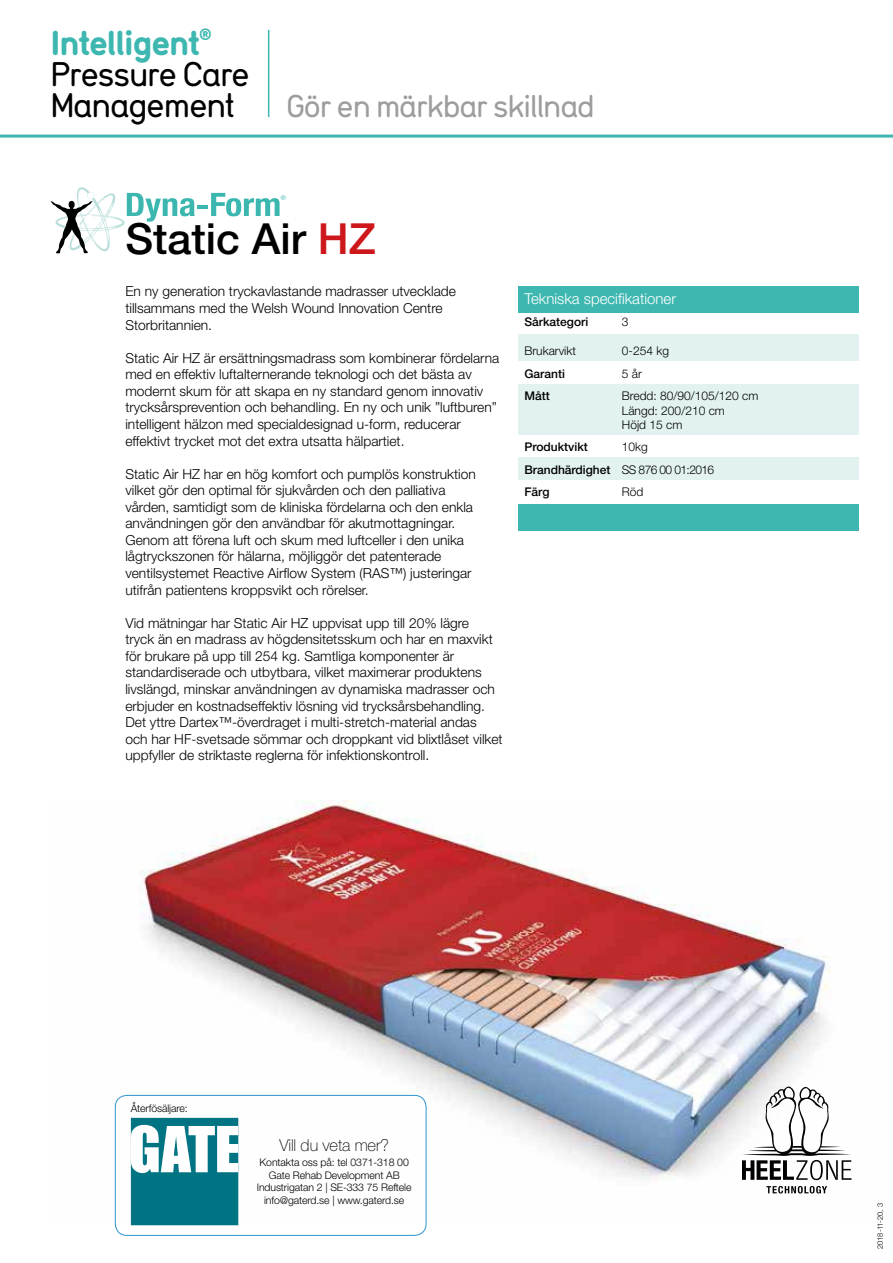
<style>
.page{position:relative;width:893px;height:1263px;background:#fff}
.page>*{position:absolute;margin:0;border:0;box-sizing:border-box;transform-origin:0 0}
.t1{font:500 42.9px "Helvetica Neue";color:#000}
.t2{font:33.15px/30.9px "Stampen Gravostyle";color:#000}
.t3{font:30.45px "Stampen Gravostyle";color:#9d9d9c}
.t4{font:100 16.5px "Helvetica Neue";letter-spacing:-.01em;color:#000}
.t5{font:300 15px "Helvetica Neue";color:#fff}
.t6{font:300 13.8px/16.5px "Helvetica Neue";color:#000}
.t7{font:300 12px/14.4px "Helvetica Neue";color:#000}
.t8{font:500 12px "Helvetica Neue";color:#000}
.t9{font:300 10.5px/12.6px "Helvetica Neue";letter-spacing:-.01em;color:#000;text-align:center}
.t10{font:300 7.5px "Helvetica Neue";letter-spacing:-.01em;color:#000}
.s1{font-weight:700;color:#3db7b0}
.s2{color:#cd171a}
.s3{font-weight:500}
</style>
<div class="page">
<img style="left:114px;top:800px;width:738px;height:425px">
<svg style="left:742px;top:1086px;width:109px;height:107px"></svg>
<hr style="left:198px;top:205px;width:10px;height:4px;background:#3cb7af">
<svg style="left:211px;top:193px;width:75px;height:23px"></svg>
<svg style="left:51px;top:187px;width:144px;height:66px"></svg>
<div style="left:519px;top:286px;width:340px;height:27px;background:#3db7b0"></div>
<div style="left:519px;top:503px;width:340px;height:27px;background:#3db7b0"></div>
<div style="left:519px;top:334px;width:340px;height:27px;background:#e2f2f1"></div>
<div style="left:519px;top:457px;width:340px;height:22px;background:#e2f2f1"></div>
<div style="left:519px;top:384px;width:340px;height:51px;background:#e2f2f1"></div>
<hr style="left:0;top:135px;width:893px;height:3px;background:#3db7b0">
<hr style="left:268px;top:30px;width:1px;height:87px;background:#3db7b0">
<svg style="left:131px;top:1118px;width:107px;height:107px"></svg>
<div style="left:115px;top:1095px;width:311px;height:141px;border:1px solid #2e93d0;border-radius:12px"></div>
<h2 class="t2" style="left:51px;top:27px;width:200px"><span class="s1">Intelligent</span><sup>®<br></sup>Pressure Care<br>Management</h2>
<h3 class="t3" style="left:287px;top:87px;width:309px">Gör en märkbar skillnad</h3>
<h1 class="t1" style="left:125px;top:213px;width:252px">Static Air <span class="s2">HZ</span></h1>
<p class="t6" style="left:125px;top:283px;width:332px">En ny generation tryckavlastande madrasser utvecklade tillsammans med the Welsh Wound Innovation Centre<br>Storbritannien.</p>
<p class="t6" style="left:125px;top:349px;width:375px">Static Air HZ är ersättningsmadrass som kombinerar fördelarna med en effektiv luftalternerande teknologi och det bästa av modernt skum för att skapa en ny standard genom innovativ trycksårsprevention och behandling. En ny och unik ”luftburen” intelligent hälzon med specialdesignad u-form, reducerar effektivt trycket mot det extra utsatta hälpartiet.</p>
<p class="t6" style="left:125px;top:465px;width:352px">Static Air HZ har en hög komfort och pumplös konstruktion vilket gör den optimal för sjukvården och den palliativa vården, samtidigt som de kliniska fördelarna och den enkla användningen gör den användbar för akutmottagningar.<br>Genom att förena luft och skum med luftceller i den unika lågtryckszonen för hälarna, möjliggör det patenterade ventilsystemet Reactive Airflow System (RAS™) justeringar utifrån patientens kroppsvikt och rörelser.</p>
<p class="t6" style="left:125px;top:614px;width:379px">Vid mätningar har Static Air HZ uppvisat upp till 20% lägre<br>tryck än en madrass av högdensitetsskum och har en maxvikt för brukare på upp till 254 kg. Samtliga komponenter är standardiserade och utbytbara, vilket maximerar produktens livslängd, minskar användningen av dynamiska madrasser och erbjuder en kostnadseffektiv lösning vid trycksårsbehandling.<br>Det yttre Dartex™-överdraget i multi-stretch-material andas<br>och har HF-svetsade sömmar och droppkant vid blixtlåset vilket uppfyller de striktaste reglerna för infektionskontroll.</p>
<p class="t5" style="left:524px;top:289px;width:153px">Tekniska specifikationer</p>
<p class="t8" style="left:524px;top:315px;width:65px">Sårkategori</p>
<p class="t7" style="left:622px;top:315px;width:8px">3</p>
<p class="t7" style="left:524px;top:343px;width:53px">Brukarvikt</p>
<p class="t7" style="left:622px;top:343px;width:49px">0-254 kg</p>
<p class="t8" style="left:524px;top:366px;width:42px">Garanti</p>
<p class="t7" style="left:622px;top:366px;width:22px">5 år</p>
<p class="t8" style="left:524px;top:389px;width:27px">Mått</p>
<p class="t7" style="left:622px;top:388px;width:138px">Bredd: 80/90/105/120 cm<br>Längd: 200/210 cm<br>Höjd 15 cm</p>
<p class="t8" style="left:524px;top:440px;width:65px">Produktvikt</p>
<p class="t7" style="left:524px;top:436px;width:191px;line-height:22.5px;text-indent:98px">10kg<br><span class="s3">Brandhärdighet</span> SS 876 00 01:2016<br><span class="s3">Färg</span></p>
<p class="t7" style="left:622px;top:485px;width:23px">Röd</p>
<p class="t9" style="left:131px;top:1102px;width:58px">Återfösäljare:</p>
<p class="t4" style="left:279px;top:1136px;width:111px">Vill du veta mer?</p>
<p class="t9" style="left:257px;top:1156px;width:156px">Kontakta oss på: tel 0371-318 00<br>Gate Rehab Development AB<br>Industrigatan 2 | SE-333 75 Reftele info@gaterd.se | www.gaterd.se</p>
<p class="t10" style="left:875px;top:1249px;width:47px;rotate:-90deg">2018-11-20, 3</p>
</div>
